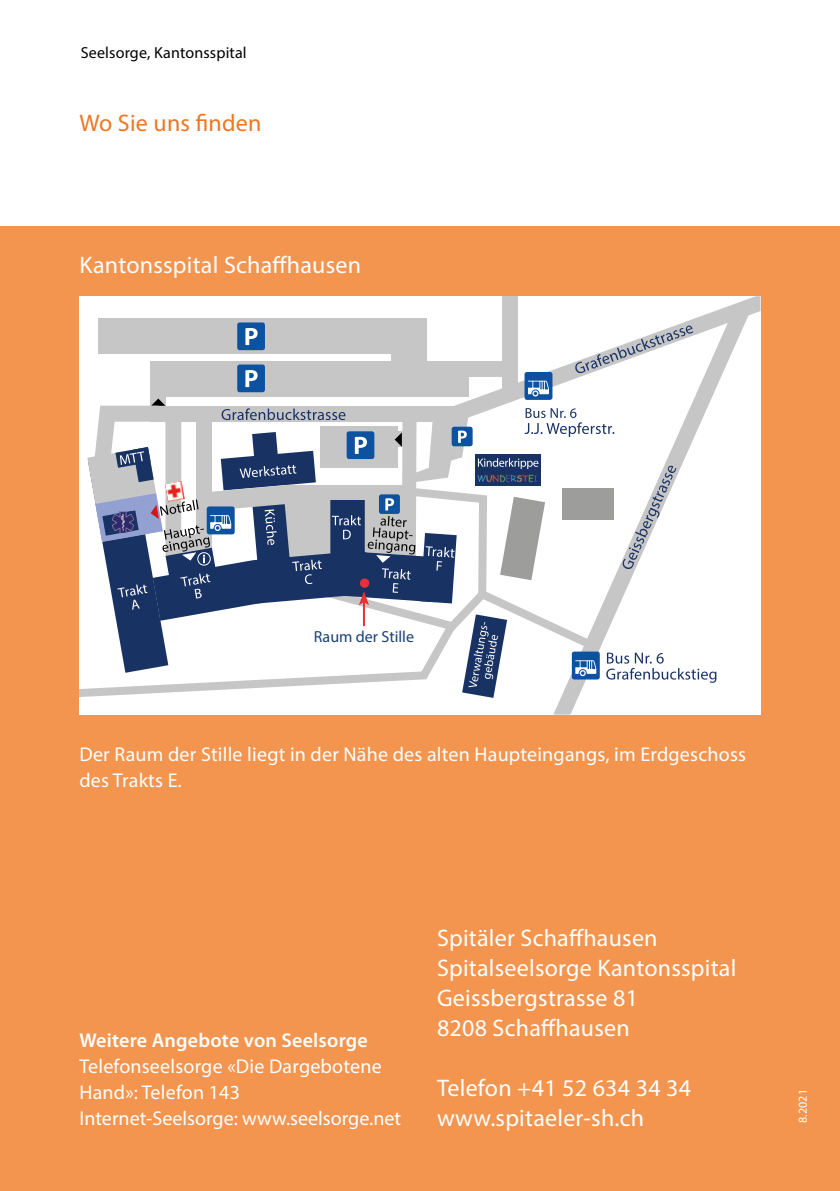
<style>
.page{position:relative;width:840px;height:1191px;background:#fff}
.page>*{position:absolute;margin:0;border:0;box-sizing:border-box;transform-origin:0 0}
.t1{font:24px/30px "Myriad Pro";letter-spacing:.01em;color:#fff}
.t2{font:24px "Myriad Pro";letter-spacing:.01em;color:#ee7723}
.t3{font:20px/26px "Myriad Pro";letter-spacing:.01em;color:#fff}
.t4{font:600 20px "Myriad Pro";letter-spacing:.01em;color:#fff}
.t5{font:16px "Myriad Pro";letter-spacing:.01em;color:#000}
.t6{font:16px "Myriad Pro";color:#1b4175}
.t7{font:12px "Myriad Pro";color:#fff}
</style>
<div class="page">
<div style="left:0;top:227px;width:839px;height:964px;background:#f3954f"></div>
<div style="left:79px;top:296px;width:681px;height:418px;background:#fff"></div>
<svg style="left:79px;top:296px;width:681px;height:402px"></svg>
<p class="t5" style="left:81px;top:42px;width:167px">Seelsorge, Kantonsspital</p>
<p class="t2" style="left:79px;top:109px;width:183px">Wo Sie uns finden</p>
<p class="t1" style="left:79px;top:250px;width:283px">Kantonsspital Schaffhausen</p>
<p class="t6" style="left:313px;top:626px;width:102px">Raum der Stille</p>
<p class="t3" style="left:79px;top:740px;width:667px">Der Raum der Stille liegt in der Nähe des alten Haupteingangs, im Erdgeschoss des Trakts E.</p>
<p class="t4" style="left:79px;top:1029px;width:290px">Weitere Angebote von Seelsorge</p>
<p class="t3" style="left:79px;top:1052px;width:323px">Telefonseelsorge «Die Dargebotene<br>Hand»: Telefon 143<br>Internet-Seelsorge: www.seelsorge.net</p>
<p class="t1" style="left:437px;top:922px;width:301px">Spitäler Schaffhausen<br>Spitalseelsorge Kantonsspital<br>Geissbergstrasse 81<br>8208 Schaffhausen</p>
<p class="t1" style="left:437px;top:1072px;width:255px">Telefon +41 52 634 34 34 www.spitaeler-sh.ch</p>
<p class="t7" style="left:795px;top:1123px;width:35px;rotate:-90deg">8.2021</p>
</div>
